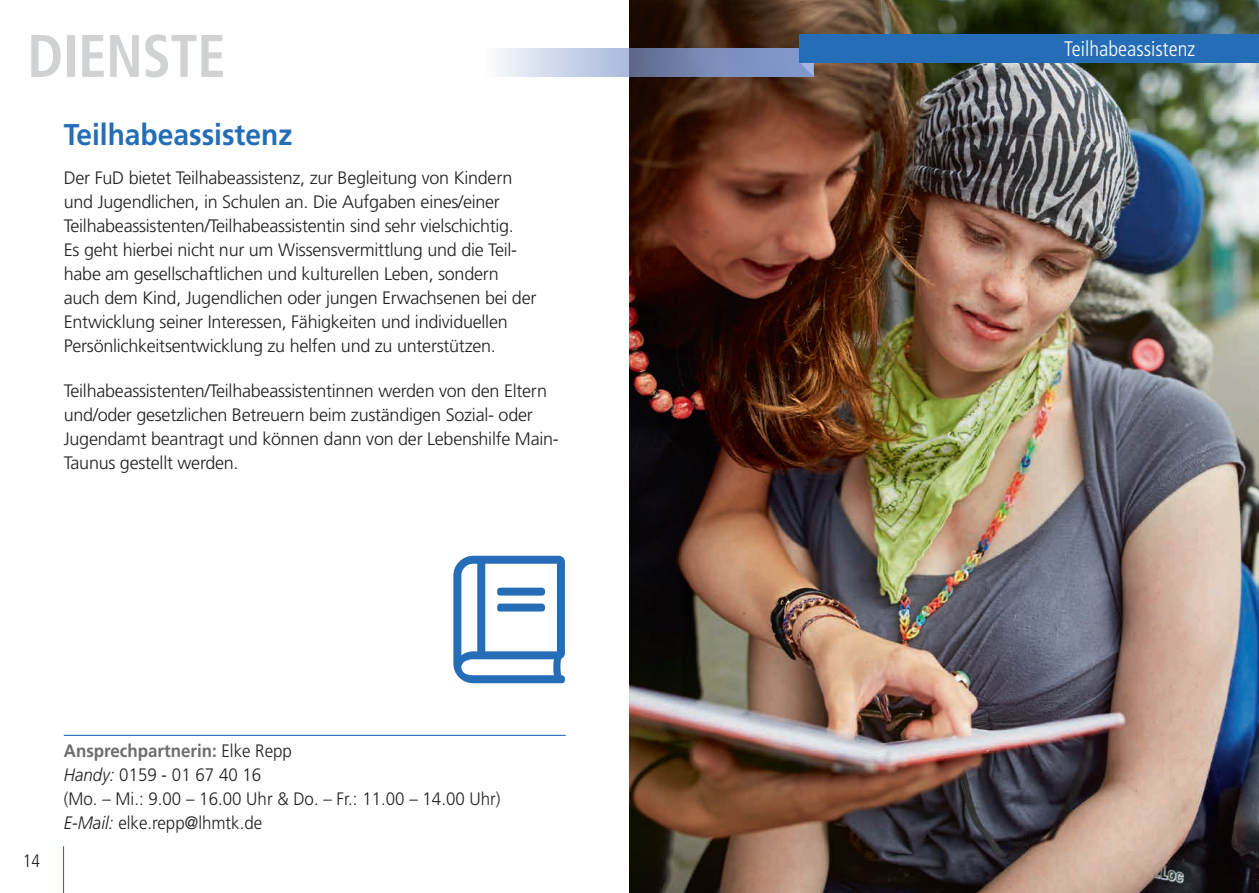
<style>
.page{position:relative;width:1259px;height:893px;background:#fff}
.page>*{position:absolute;margin:0;border:0;box-sizing:border-box;transform-origin:0 0}
.t1{font:700 condensed 60px "Frutiger LT Std";letter-spacing:-.01em;color:#d1d2d4;scale:.95 1}
.t2{font:700 30px "Frutiger LT Std";color:#256db6;scale:.94 1}
.t3{font:300 condensed 21px "Frutiger LT Std";color:#fff}
.t4{font:300 18px/24px "Frutiger LT Std";letter-spacing:-.015em;color:#231f20}
.t5{font:300 18px/24px "Frutiger LT Std";letter-spacing:-.015em;color:#231f20;scale:.94 1}
.t6{font:300 condensed 18px "Frutiger LT Std";color:#231f20}
.s1{font-weight:700;color:#6c6d70}
.s2{font-style:italic}
</style>
<div class="page">
<hr style="left:63px;top:846px;width:1px;height:47px;background:#256db6">
<hr style="left:64px;top:735px;width:502px;height:1px;background:#256db6">
<img style="left:629px;top:0;width:630px;height:893px">
<svg style="left:498px;top:48px;width:315px;height:29px"></svg>
<svg style="left:799px;top:63px;width:14px;height:13px"></svg>
<div style="left:799px;top:34px;width:460px;height:29px;background:#256db6"></div>
<h1 class="t1" style="left:27px;top:20px;width:210px">DIENSTE</h1>
<p class="t3" style="left:1064px;top:37px;width:133px">Teilhabeassistenz</p>
<h2 class="t2" style="left:64px;top:116px;width:245px">Teilhabeassistenz</h2>
<p class="t4" style="left:64px;top:166px;width:474px">Der FuD bietet Teilhabeassistenz, zur Begleitung von Kindern und Jugendlichen, in Schulen an. Die Aufgaben eines/einer Teilhabeassistenten/Teilhabeassistentin sind sehr vielschichtig.<br>Es geht hierbei nicht nur um Wissensvermittlung und die Teil&shy;habe am gesellschaftlichen und kulturellen Leben, sondern auch dem Kind, Jugendlichen oder jungen Erwachsenen bei der Entwicklung seiner Interessen, Fähigkeiten und individuellen Persönlichkeitsentwicklung zu helfen und zu unterstützen.</p>
<p class="t4" style="left:64px;top:379px;width:496px">Teilhabeassistenten/Teilhabeassistentinnen werden von den Eltern und/oder gesetzlichen Betreuern beim zuständigen Sozial- oder Jugendamt beantragt und können dann von der Lebenshilfe Main-Taunus gestellt werden.</p>
<p class="t6" style="left:23px;top:850px;width:19px">14</p>
<p class="t5" style="left:64px;top:739px;width:466px"><span class="s1">Ansprechpartnerin:</span> Elke Repp<br><span class="s2">Handy:</span> 0159 - 01 67 40 16<br>(Mo. – Mi.: 9.00 – 16.00 Uhr &amp; Do. – Fr.: 11.00 – 14.00 Uhr)<br><span class="s2">E-Mail:</span> elke.repp@lhmtk.de</p>
</div>
